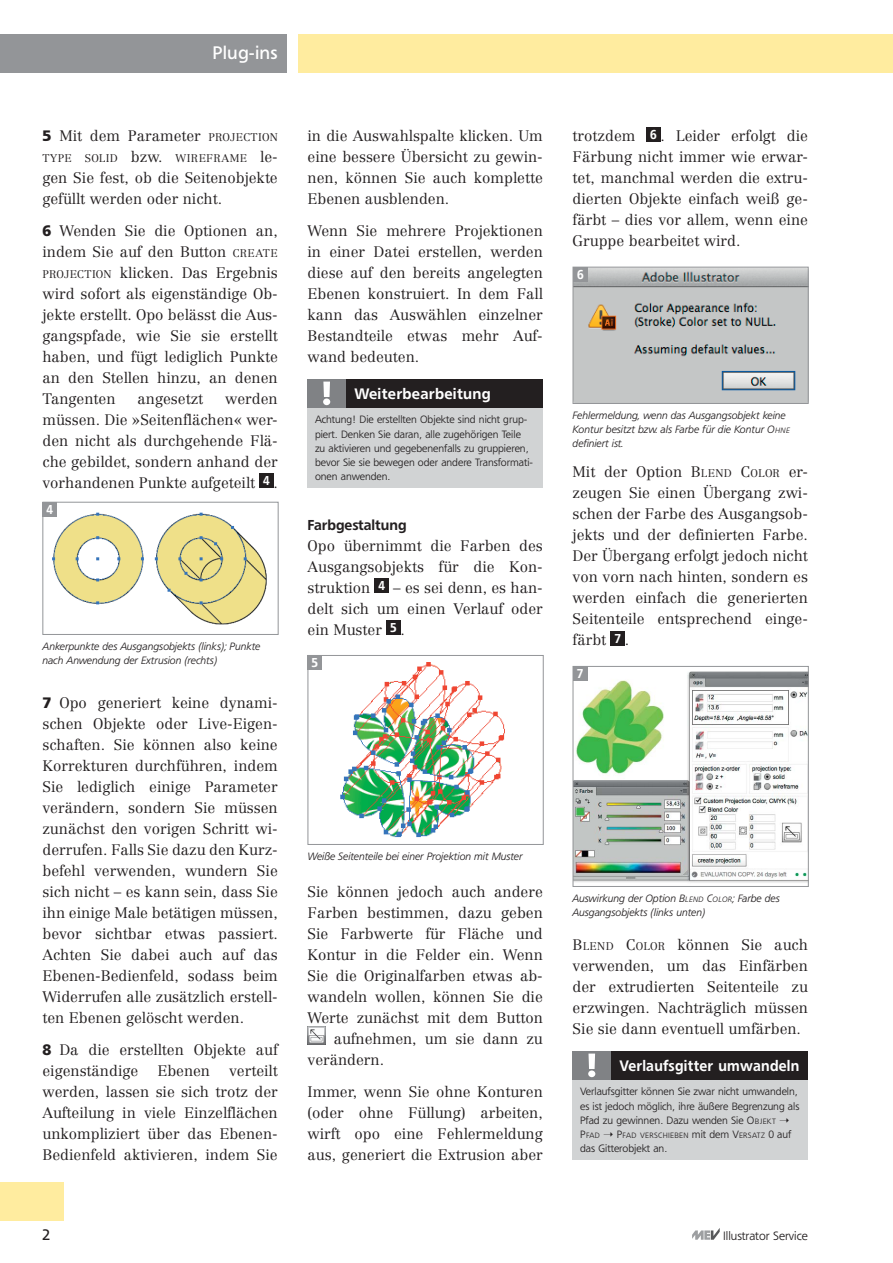
<style>
.page{position:relative;width:893px;height:1263px;background:#fff}
.page>*{position:absolute;margin:0;border:0;box-sizing:border-box;transform-origin:0 0}
.t1{font:18px "Freeborn SB";letter-spacing:.01em;color:#fff}
.t2{font:300 15px/21px "Centennial";color:#231f20;text-align:justify}
.t3{font:500 15px "Freeborn SB";letter-spacing:.02em;color:#fff;scale:.95 1}
.t4{font:500 15px "Freeborn SB";letter-spacing:.02em;color:#fff}
.t5{font:15px "Freeborn SB";color:#231f20}
.t6{font:500 14.25px "Freeborn SB";color:#231f20}
.t7{font:500 12.75px "Freeborn SB";color:#fff;scale:.95 1}
.t8{font:300 12px "Freeborn SB";color:#231f20}
.t9{font:300 10.95px "Centennial";letter-spacing:.035em;color:#231f20}
.t10{font:300 10.5px/14.2px "Freeborn SB";color:#231f20}
.t11{font:italic 300 10.5px/14.2px "Freeborn SB";color:#231f20}
.t12{font:300 7.65px "Freeborn SB";letter-spacing:.05em;color:#231f20}
.s1{font-family:"Freeborn SB";font-weight:700}
.s2{font-size:10.95px}
.s3{font-size:15px}
.s4{font-style:inherit}
.s5{font-size:7.65px}
.s6{font-size:10.5px}
</style>
<div class="page">
<div style="left:0;top:34px;width:286px;height:38px;background:#939598"></div>
<div style="left:299px;top:34px;width:594px;height:38px;background:#ffec9f"></div>
<svg style="left:692px;top:1228px;width:28px;height:12px"></svg>
<div style="left:0;top:1182px;width:64px;height:38px;background:#ffec9f"></div>
<div style="left:259px;top:474px;width:14px;height:14px;background:#231f20"></div>
<img style="left:44px;top:512px;width:223px;height:113px">
<div style="left:42px;top:502px;width:236px;height:133px;border:1px solid #939598"></div>
<div style="left:43px;top:502px;width:14px;height:14px;background:#939598"></div>
<div style="left:308px;top:408px;width:235px;height:80px;background:#d1d3d4"></div>
<div style="left:346px;top:379px;width:197px;height:29px;background:#231f20"></div>
<div style="left:308px;top:379px;width:38px;height:29px;background:#808285"></div>
<svg style="left:323px;top:382px;width:7px;height:23px"></svg>
<div style="left:375px;top:579px;width:14px;height:14px;background:#231f20"></div>
<div style="left:386px;top:621px;width:14px;height:14px;background:#231f20"></div>
<img style="left:340px;top:662px;width:165px;height:176px">
<div style="left:308px;top:655px;width:236px;height:190px;border:1px solid #939598"></div>
<div style="left:308px;top:655px;width:14px;height:14px;background:#939598"></div>
<img style="left:308px;top:1026px;width:18px;height:18px">
<div style="left:646px;top:127px;width:14px;height:14px;background:#231f20"></div>
<img style="left:575px;top:269px;width:231px;height:133px">
<div style="left:573px;top:267px;width:235px;height:137px;border:1px solid #939598"></div>
<div style="left:573px;top:267px;width:14px;height:14px;background:#939598"></div>
<div style="left:611px;top:631px;width:14px;height:14px;background:#231f20"></div>
<img style="left:575px;top:668px;width:232px;height:215px">
<div style="left:573px;top:666px;width:236px;height:221px;border:1px solid #939598"></div>
<div style="left:573px;top:667px;width:14px;height:14px;background:#939598"></div>
<div style="left:573px;top:1080px;width:235px;height:80px;background:#d1d3d4"></div>
<div style="left:611px;top:1051px;width:197px;height:29px;background:#231f20"></div>
<div style="left:573px;top:1051px;width:38px;height:29px;background:#808285"></div>
<svg style="left:588px;top:1054px;width:7px;height:23px"></svg>
<p class="t1" style="left:212px;top:42px;width:67px">Plug-ins</p>
<p class="t2" style="left:42px;top:127px;width:237px"><span class="s1">5</span> Mit dem Parameter <span class="s2">PROJECTION</span></p>
<p class="t9" style="left:42px;top:154px;width:237px">TYPE SOLID <span class="s3">bzw.</span> WIREFRAME <span class="s3">le-</span></p>
<p class="t2" style="left:42px;top:169px;width:237px">gen Sie fest, ob die Seitenobjekte gefüllt werden oder nicht.</p>
<p class="t2" style="left:42px;top:221px;width:237px"><span class="s1">6</span> Wenden Sie die Optionen an, indem Sie auf den Button <span class="s2">CREATE PROJECTION</span> klicken. Das Ergebnis wird sofort als eigenständige Ob&shy;jekte erstellt. Opo belässt die Aus&shy;gangspfade, wie Sie sie erstellt haben, und fügt lediglich Punkte an den Stellen hinzu, an denen Tangenten</p>
<p class="t2" style="left:42px;top:389px;width:237px;text-indent:183px">werden müssen. Die »Seitenflächen« wer&shy;den nicht als durchgehende Flä&shy;che gebildet, sondern anhand der vorhandenen Punkte aufgeteilt <sup>4</sup> .</p>
<p class="t7" style="left:47px;top:504px;width:8px">4</p>
<p class="t2" style="left:138px;top:389px;width:67px">angesetzt</p>
<p class="t11" style="left:42px;top:640px;width:219px">Ankerpunkte des Ausgangsobjekts (links); Punkte nach Anwendung der Extrusion (rechts)</p>
<p class="t2" style="left:42px;top:694px;width:237px"><span class="s1">7</span> Opo generiert keine dynami&shy;schen Objekte oder Live-Eigen&shy;schaften. Sie können also keine Korrekturen durchführen, indem Sie lediglich einige Parameter verändern, sondern Sie müssen zunächst den vorigen Schritt wi&shy;derrufen. Falls Sie dazu den Kurz&shy;befehl verwenden, wundern Sie sich nicht – es kann sein, dass Sie ihn einige Male betätigen müssen, bevor sichtbar etwas passiert.<br>Achten Sie dabei auch auf das Ebenen-Bedienfeld, sodass beim Widerrufen alle zusätzlich erstell&shy;ten Ebenen gelöscht werden.</p>
<p class="t2" style="left:42px;top:1040px;width:237px"><span class="s1">8</span> Da die erstellten Objekte auf eigenständige</p>
<p class="t2" style="left:42px;top:1061px;width:237px;text-indent:187px">verteilt werden, lassen sie sich trotz der Aufteilung in viele Einzelflächen unkompliziert über das Ebenen-Bedienfeld aktivieren, indem Sie</p>
<p class="t2" style="left:157px;top:1061px;width:54px">Ebenen</p>
<p class="t2" style="left:307px;top:127px;width:237px">in die Auswahlspalte klicken. Um eine bessere Übersicht zu gewin&shy;nen, können Sie auch komplette Ebenen ausblenden.</p>
<p class="t2" style="left:307px;top:221px;width:237px">Wenn Sie mehrere Projektionen in einer Datei erstellen, werden diese auf den bereits angelegten Ebenen konstruiert. In dem Fall kann das Auswählen einzelner Bestandteile etwas mehr Auf&shy;wand bedeuten.</p>
<p class="t4" style="left:354px;top:387px;width:138px">Weiterbearbeitung</p>
<p class="t10" style="left:315px;top:413px;width:220px">Achtung! Die erstellten Objekte sind nicht grup&shy;piert. Denken Sie daran, alle zugehörigen Teile zu aktivieren und gegebenenfalls zu gruppieren, bevor Sie sie bewegen oder andere Transformati&shy;onen anwenden.</p>
<p class="t6" style="left:308px;top:519px;width:100px">Farbgestaltung</p>
<p class="t2" style="left:308px;top:536px;width:237px">Opo übernimmt die Farben des Ausgangsobjekts für die Kon&shy;struktion <sup>4</sup> – es sei denn, es han&shy;delt sich um einen Verlauf oder ein Muster <sup>5</sup> .</p>
<p class="t7" style="left:312px;top:657px;width:8px">5</p>
<p class="t11" style="left:308px;top:850px;width:216px">Weiße Seitenteile bei einer Projektion mit Muster</p>
<p class="t2" style="left:308px;top:883px;width:237px">Sie können jedoch auch andere</p>
<p class="t2" style="left:308px;top:904px;width:237px">Farben bestimmen, dazu geben</p>
<p class="t2" style="left:308px;top:925px;width:237px">Sie Farbwerte für Fläche und</p>
<p class="t2" style="left:308px;top:946px;width:237px">Kontur in die Felder ein. Wenn</p>
<p class="t2" style="left:308px;top:967px;width:237px">Sie die Originalfarben etwas ab-</p>
<p class="t2" style="left:308px;top:988px;width:237px">wandeln wollen, können Sie die</p>
<p class="t2" style="left:308px;top:1009px;width:237px">Werte zunächst mit dem Button</p>
<p class="t2" style="left:334px;top:1030px;width:211px">aufnehmen, um sie dann zu</p>
<p class="t2" style="left:308px;top:1051px;width:78px">verändern.</p>
<p class="t2" style="left:308px;top:1082px;width:237px">Immer, wenn Sie ohne Konturen (oder ohne Füllung) arbeiten, wirft opo eine Fehlermeldung aus, generiert die Extrusion aber</p>
<p class="t2" style="left:573px;top:127px;width:237px">trotzdem <sup>6</sup> . Leider erfolgt die Färbung nicht immer wie erwar&shy;tet, manchmal werden die extru&shy;dierten Objekte einfach weiß ge&shy;färbt – dies vor allem, wenn eine Gruppe bearbeitet wird.</p>
<p class="t7" style="left:577px;top:269px;width:8px">6</p>
<p class="t11" style="left:573px;top:409px;width:219px">Fehlermeldung, wenn das Ausgangsobjekt keine<br>Kontur besitzt bzw. als Farbe für die Kontur <span class="s4">O</span><span class="s5">HNE </span>definiert ist.</p>
<p class="t2" style="left:573px;top:463px;width:237px">Mit der Option <span class="s4">B</span><span class="s2">LEND</span> <span class="s4">C</span><span class="s2">OLOR</span> er&shy;zeugen Sie einen Übergang zwi&shy;schen der Farbe des Ausgangsob&shy;jekts und der definierten Farbe.<br>Der Übergang erfolgt jedoch nicht von vorn nach hinten, sondern es werden einfach die generierten Seitenteile entsprechend einge&shy;färbt <sup>7</sup> .</p>
<p class="t7" style="left:577px;top:668px;width:8px">7</p>
<p class="t11" style="left:573px;top:892px;width:209px">Auswirkung der Option <span class="s4">B</span><span class="s5">LEND</span> <span class="s4">C</span><span class="s5">OLOR</span>; Farbe des<br>Ausgangsobjekts (links unten)</p>
<p class="t2" style="left:573px;top:935px;width:237px"><span class="s4">B</span><span class="s2">LEND</span> <span class="s4">C</span><span class="s2">OLOR</span> können Sie auch verwenden, um das Einfärben der extrudierten Seitenteile zu erzwingen. Nachträglich müssen Sie sie dann eventuell umfärben.</p>
<p class="t3" style="left:619px;top:1059px;width:191px">Verlaufsgitter umwandeln</p>
<p class="t10" style="left:580px;top:1085px;width:221px">Verlaufsgitter können Sie zwar nicht umwandeln, es ist jedoch möglich, ihre äußere Begrenzung als<br>Pfad zu gewinnen. Dazu wenden Sie <span class="s4">O</span><span class="s5">BJEKT</span></p>
<p class="t12" style="left:580px;top:1133px;width:21px"><span class="s6">P</span>FAD</p>
<p class="t12" style="left:617px;top:1133px;width:176px"><span class="s6">P</span>FAD VERSCHIEBEN <span class="s6">mit dem</span> <span class="s6">V</span>ERSATZ <span class="s6">0 auf</span></p>
<p class="t10" style="left:580px;top:1142px;width:89px">das Gitterobjekt an.</p>
<p class="t5" style="left:42px;top:1226px;width:10px">2</p>
<p class="t8" style="left:723px;top:1230px;width:86px">Illustrator Service</p>
</div>
